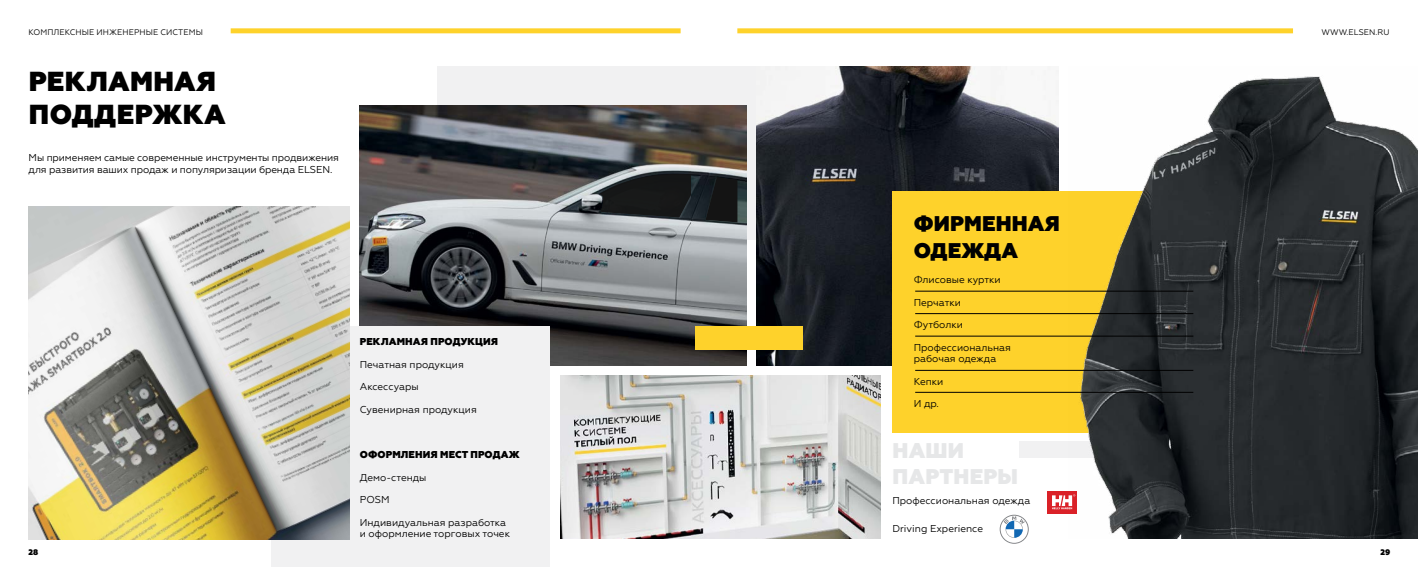
<style>
.page{position:relative;width:1418px;height:567px;background:#fff}
.page>*{position:absolute;margin:0;border:0;box-sizing:border-box;transform-origin:0 0}
.t1{font:800 27.5px/33px "Geometria";letter-spacing:.01em;color:#000}
.t2{font:800 21.25px "Geometria";letter-spacing:.005em;color:#000}
.t3{font:800 21.25px/25.5px "Geometria";color:#e6e7e8}
.t4{font:10px/11.2px "Geometria";color:#000}
.t5{font:800 10px "Geometria";letter-spacing:.01em;color:#000}
.t6{font:8.12px "Geometria";letter-spacing:.01em;color:#000}
.t7{font:800 8.12px "Geometria";color:#000}
</style>
<div class="page">
<div style="left:737px;top:28px;width:555px;height:5px;background:#fed22b"></div>
<div style="left:231px;top:28px;width:449px;height:5px;background:#fed22b"></div>
<div style="left:691px;top:67px;width:67px;height:173px;background:#f1f1f2"></div>
<div style="left:437px;top:67px;width:289px;height:173px;background:#f1f1f2"></div>
<img style="left:359px;top:105px;width:332px;height:260px">
<div style="left:272px;top:327px;width:278px;height:240px;background:#f1f1f2"></div>
<img style="left:28px;top:207px;width:321px;height:332px">
<img style="left:560px;top:376px;width:131px;height:163px">
<img style="left:757px;top:67px;width:301px;height:298px">
<img style="left:691px;top:376px;width:190px;height:163px">
<div style="left:892px;top:191px;width:254px;height:242px;background:#fed22b"></div>
<div style="left:1019px;top:442px;width:100px;height:16px;background:#f1f1f2"></div>
<img style="left:1068px;top:76px;width:349px;height:463px">
<img style="left:691px;top:105px;width:55px;height:260px">
<svg style="left:599px;top:167px;width:138px;height:55px;background:#383c3e"></svg>
<div style="left:1047px;top:491px;width:29px;height:23px;background:#da2128"></div>
<svg style="left:1052px;top:494px;width:23px;height:15px"></svg>
<svg style="left:999px;top:515px;width:29px;height:29px"></svg>
<div style="left:695px;top:327px;width:107px;height:23px;background:#fed22b"></div>
<hr style="left:915px;top:291px;width:278px;height:1px;background:#000">
<hr style="left:915px;top:313px;width:278px;height:1px;background:#000">
<hr style="left:915px;top:336px;width:278px;height:1px;background:#000">
<hr style="left:915px;top:370px;width:278px;height:1px;background:#000">
<hr style="left:915px;top:392px;width:278px;height:1px;background:#000">
<p class="t6" style="left:28px;top:27px;width:7px">комп</p>
<p class="t6" style="left:53px;top:27px;width:13px">лексные</p>
<p class="t6" style="left:96px;top:27px;width:8px">инженерные</p>
<p class="t6" style="left:160px;top:27px;width:7px">системы</p>
<h1 class="t1" style="left:29px;top:65px;width:39px">Рекл</h1>
<h1 class="t1" style="left:29px;top:65px;width:189px;text-indent:79px">амная поддержк</h1>
<h1 class="t1" style="left:204px;top:98px;width:23px">а</h1>
<p class="t4" style="left:29px;top:152px;width:312px;line-height:12px">Мы применяем самые современные инструменты продвижения для развития ваших продаж и популяризации бренда ELSEN.</p>
<p class="t7" style="left:28px;top:548px;width:11px">28</p>
<p class="t5" style="left:360px;top:336px;width:15px">Рекл</p>
<p class="t5" style="left:389px;top:336px;width:50px">амная про</p>
<p class="t5" style="left:453px;top:336px;width:47px">дукция</p>
<p class="t4" style="left:360px;top:359px;width:106px">Печатная продукция</p>
<p class="t4" style="left:360px;top:381px;width:60px">Аксессуары</p>
<p class="t4" style="left:360px;top:404px;width:119px">Сувенирная продукция</p>
<p class="t5" style="left:360px;top:449px;width:17px">Оформлени</p>
<p class="t5" style="left:430px;top:449px;width:18px">я мест</p>
<p class="t5" style="left:470px;top:449px;width:9px">про</p>
<p class="t5" style="left:493px;top:449px;width:27px">даж</p>
<p class="t4" style="left:360px;top:472px;width:68px">Демо-стенды</p>
<p class="t4" style="left:360px;top:494px;width:31px">POSM</p>
<p class="t4" style="left:360px;top:517px;width:152px">Индивидуальная разработка и оформление торговых точек</p>
<h2 class="t2" style="left:913px;top:211px;width:37px">Фирменн</h2>
<h2 class="t2" style="left:1027px;top:211px;width:34px">ая</h2>
<h2 class="t2" style="left:913px;top:237px;width:106px">одежда</h2>
<p class="t4" style="left:913px;top:274px;width:89px">Флисовые куртки</p>
<p class="t4" style="left:913px;top:297px;width:49px">Перчатки</p>
<p class="t4" style="left:913px;top:319px;width:51px">Футболки</p>
<p class="t4" style="left:913px;top:342px;width:99px">Профессиональная рабочая одежда</p>
<p class="t4" style="left:913px;top:376px;width:31px">Кепки</p>
<p class="t4" style="left:913px;top:398px;width:27px">И др.</p>
<h2 class="t3" style="left:892px;top:439px;width:53px">наши партнеры</h2>
<p class="t4" style="left:892px;top:495px;width:139px">Профессиональная одежда</p>
<p class="t4" style="left:892px;top:522px;width:92px">Driving Experience</p>
<p class="t6" style="left:1321px;top:27px;width:70px">www.elsen.ru</p>
<p class="t7" style="left:1380px;top:548px;width:11px">29</p>
</div>
